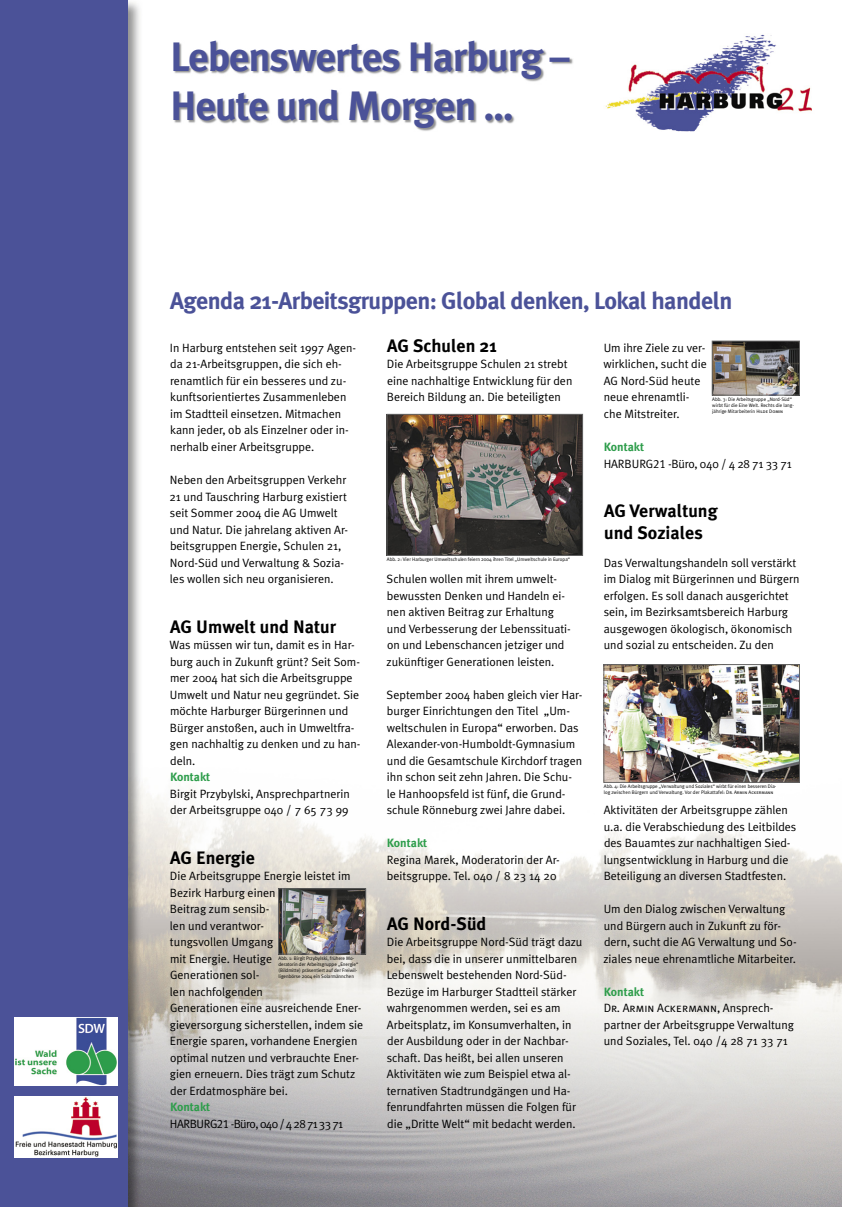
<style>
.page{position:relative;width:842px;height:1207px;background:#fff}
.page>*{position:absolute;margin:0;border:0;box-sizing:border-box;transform-origin:0 0}
.t1{font:700 41px/49.2px "Meta Plus";letter-spacing:-.03em;color:#4b5298}
.t2{font:700 24px "Meta Plus";letter-spacing:-.025em;color:#4b5298}
.t3{font:700 18px/21.6px "Meta Plus";color:#000}
.t4{font:12px/16.5px "Meta Plus Normal";color:#000}
.t5{font:700 12px "Meta Plus";color:#2e9d4b}
.t6{font:12px "Meta Plus Normal";letter-spacing:-.05em;color:#000}
.t7{font:12px "Meta Plus Normal";letter-spacing:-.02em;color:#000}
.t8{font:12px "Meta Plus Normal Caps";color:#000}
.t9{font:5px/6px "Meta Plus Normal";color:#000}
.s1{font-family:"Meta Plus Normal Caps"}
.s2{font-family:"Meta Plus Normal"}
</style>
<div class="page">
<img style="left:128px;top:753px;width:714px;height:453px">
<img style="left:128px;top:2px;width:14px;height:761px">
<div style="left:0;top:0;width:128px;height:1206px;background:#4b5298"></div>
<img style="left:14px;top:1096px;width:103px;height:61px">
<img style="left:14px;top:1017px;width:103px;height:68px">
<img style="left:174px;top:41px;width:399px;height:90px">
<img style="left:605px;top:34px;width:207px;height:98px">
<img style="left:389px;top:416px;width:192px;height:137px">
<div style="left:387px;top:414px;width:196px;height:141px;border:1px solid #636363"></div>
<img style="left:714px;top:343px;width:84px;height:50px">
<div style="left:712px;top:341px;width:88px;height:54px;border:1px solid #636363"></div>
<img style="left:606px;top:666px;width:192px;height:114px">
<div style="left:604px;top:664px;width:196px;height:118px;border:1px solid #636363"></div>
<img style="left:280px;top:890px;width:84px;height:62px">
<div style="left:278px;top:888px;width:88px;height:66px;border:1px solid #636363"></div>
<h1 class="t1" style="left:170px;top:32px;width:401px">Lebenswertes Harburg –<br>Heute und Morgen ...</h1>
<h2 class="t2" style="left:170px;top:287px;width:564px">Agenda 21-Arbeitsgruppen: Global denken, Lokal handeln</h2>
<p class="t4" style="left:170px;top:339px;width:188px">In Harburg entstehen seit 1997 Agen&shy;da 21-Arbeitsgruppen, die sich eh&shy;renamtlich für ein besseres und zu&shy;kunftsorientiertes Zusammenleben im Stadtteil einsetzen. Mitmachen kann jeder, ob als Einzelner oder in&shy;nerhalb einer Arbeitsgruppe.</p>
<p class="t4" style="left:169px;top:471px;width:180px">Neben den Arbeitsgruppen Verkehr 21 und Tauschring Harburg existiert seit Sommer 2004 die AG Umwelt und Natur. Die jahrelang aktiven Ar&shy;beitsgruppen Energie, Schulen 21, Nord-Süd und Verwaltung &amp; Sozia&shy;les wollen sich neu organisieren.</p>
<h3 class="t3" style="left:170px;top:615px;width:167px">AG Umwelt und Natur</h3>
<p class="t4" style="left:169px;top:636px;width:192px">Was müssen wir tun, damit es in Har&shy;burg auch in Zukunft grünt? Seit Som&shy;mer 2004 hat sich die Arbeitsgruppe<br>Umwelt und Natur neu gegründet. Sie möchte Harburger Bürgerinnen und<br>Bürger anstoßen, auch in Umweltfra&shy;gen nachhaltig zu denken und zu han&shy;deln.</p>
<p class="t5" style="left:170px;top:770px;width:42px">Kontakt</p>
<p class="t4" style="left:170px;top:785px;width:181px">Birgit Przybylski, Ansprechpartnerin der Arbeitsgruppe 040 / 7 65 73 99</p>
<h3 class="t3" style="left:170px;top:846px;width:86px">AG Energie</h3>
<p class="t4" style="left:170px;top:867px;width:195px">Die Arbeitsgruppe Energie leistet im<br>Bezirk Harburg einen<br>Beitrag zum sensib-<br>len und verantwor-<br>tungsvollen Umgang<br>mit Energie. Heutige<br>Generationen sol-<br>len nachfolgenden<br>Generationen eine ausreichende Ener&shy;gieversorgung sicherstellen, indem sie<br>Energie sparen, vorhandene Energien optimal nutzen und verbrauchte Ener&shy;gien erneuern. Dies trägt zum Schutz der Erdatmosphäre bei.</p>
<p class="t5" style="left:170px;top:1100px;width:42px">Kontakt</p>
<p class="t6" style="left:170px;top:1116px;width:175px">HARBURG<span class="s1">21</span> -Büro, 040 / 4 28 71 33 71</p>
<h3 class="t3" style="left:387px;top:335px;width:111px">AG Schulen 21</h3>
<p class="t4" style="left:387px;top:356px;width:187px">Die Arbeitsgruppe Schulen 21 strebt eine nachhaltige Entwicklung für den<br>Bereich Bildung an. Die beteiligten</p>
<p class="t4" style="left:604px;top:339px;width:105px">Um ihre Ziele zu ver&shy;wirklichen, sucht die<br>AG Nord-Süd heute neue ehrenamtli&shy;che Mitstreiter.</p>
<p class="t5" style="left:604px;top:440px;width:42px">Kontakt</p>
<p class="t7" style="left:604px;top:456px;width:189px">HARBURG<span class="s1">21</span> -Büro, 040 / 4 28 71 33 71</p>
<h3 class="t3" style="left:604px;top:500px;width:115px">AG Verwaltung und Soziales</h3>
<p class="t4" style="left:604px;top:554px;width:197px">Das Verwaltungshandeln soll verstärkt im Dialog mit Bürgerinnen und Bürgern erfolgen. Es soll danach ausgerichtet sein, im Bezirksamtsbereich Harburg ausgewogen ökologisch, ökonomisch und sozial zu entscheiden. Zu den</p>
<p class="t9" style="left:712px;top:396px;width:83px">Abb. 3: Die Arbeitsgruppe „Nord-Süd“ wirbt für die Eine Welt. Rechts die lang&shy;jährige Mitarbeiterin <span class="s1">Hilde Domin</span></p>
<p class="t9" style="left:387px;top:556px;width:185px">Abb. 2: Vier Harburger Umweltschulen feiern 2004 ihren Titel „Umweltschule in Europa“</p>
<p class="t4" style="left:387px;top:570px;width:186px">Schulen wollen mit ihrem umwelt&shy;bewussten Denken und Handeln ei&shy;nen aktiven Beitrag zur Erhaltung und Verbesserung der Lebenssituati&shy;on und Lebenschancen jetziger und zukünftiger Generationen leisten.</p>
<p class="t4" style="left:387px;top:686px;width:197px">September 2004 haben gleich vier Har&shy;burger Einrichtungen den Titel „Um&shy;weltschulen in Europa“ erworben. Das Alexander-von-Humboldt-Gymnasium und die Gesamtschule Kirchdorf tragen ihn schon seit zehn Jahren. Die Schu&shy;le Hanhoopsfeld ist fünf, die Grund&shy;schule Rönneburg zwei Jahre dabei.</p>
<p class="t5" style="left:387px;top:836px;width:42px">Kontakt</p>
<p class="t4" style="left:387px;top:851px;width:174px">Regina Marek, Moderatorin der Ar&shy;beitsgruppe. Tel. 040 / 8 23 14 20</p>
<h3 class="t3" style="left:387px;top:912px;width:101px">AG Nord-Süd</h3>
<p class="t4" style="left:387px;top:933px;width:197px">Die Arbeitsgruppe Nord-Süd trägt dazu bei, dass die in unserer unmittelbaren Lebenswelt bestehenden Nord-Süd-Bezüge im Harburger Stadtteil stärker wahrgenommen werden, sei es am Arbeitsplatz, im Konsumverhalten, in der Ausbildung oder in der Nachbar&shy;schaft. Das heißt, bei allen unseren Aktivitäten wie zum Beispiel etwa al&shy;ternativen Stadtrundgängen und Ha&shy;fenrundfahrten müssen die Folgen für die „Dritte Welt“ mit bedacht werden.</p>
<p class="t9" style="left:604px;top:783px;width:174px">Abb. 4: Die Arbeitsgruppe „Verwaltung und Soziales“ wirbt für einen besseren Dia&shy;log zwischen Bürgern und Verwaltung. Vor der Plakattafel: <span class="s1">Dr. Armin Ackermann</span></p>
<p class="t4" style="left:604px;top:801px;width:194px">Aktivitäten der Arbeitsgruppe zählen u.a. die Verabschiedung des Leitbildes des Bauamtes zur nachhaltigen Sied&shy;lungsentwicklung in Harburg und die Beteiligung an diversen Stadtfesten.</p>
<p class="t4" style="left:603px;top:900px;width:195px">Um den Dialog zwischen Verwaltung und Bürgern auch in Zukunft zu för&shy;dern, sucht die AG Verwaltung und So&shy;ziales neue ehrenamtliche Mitarbeiter.</p>
<p class="t5" style="left:604px;top:984px;width:42px">Kontakt</p>
<p class="t8" style="left:604px;top:1001px;width:171px">Dr. Armin Ackermann<span class="s2">, Ansprech-</span></p>
<p class="t4" style="left:604px;top:1016px;width:192px">partner der Arbeitsgruppe Verwaltung und Soziales, Tel. 040 /4 28 71 33 71</p>
<p class="t9" style="left:279px;top:954px;width:81px">Abb. 1: Birgit Przybylski, frühere Mo&shy;deratorin der Arbeitsgruppe „Energie“ (Bildmitte) präsentiert auf der Freiwil&shy;ligenbörse 2004 ein Solarmännchen</p>
</div>
